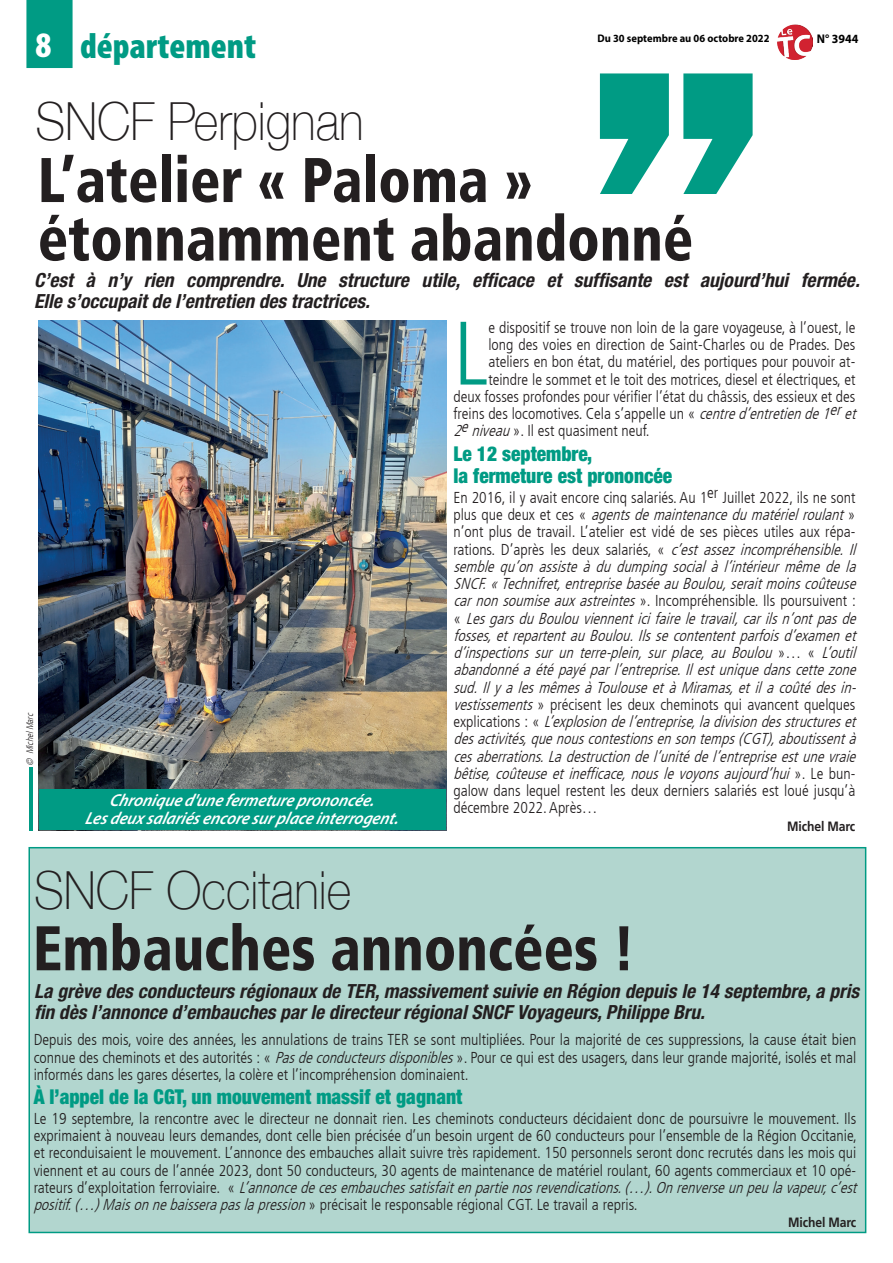
<style>
.page{position:relative;width:893px;height:1263px;background:#fff}
.page>*{position:absolute;margin:0;border:0;box-sizing:border-box;transform-origin:0 0}
._6_-_TEXTE{font:300 condensed 89.85px "Frutiger LT";color:#009b84}
._3_-_TITRE{font:900 condensed 63px "Frutiger LT Std";color:#231f20;scale:.9 1}
._3_-_TITRE-2{font:100 52.5px "Helvetica Neue";color:#231f20;scale:.9 1}
.t1{font:900 condensed 36px "Myriad Pro";color:#009b84}
.t2{font:900 condensed 36px "Myriad Pro";color:#fff}
._7_-_INTERTITRE{font:900 condensed 20.4px/22.5px "Helvetica Neue";color:#009b84;scale:.95 1}
._5_-_CHAPO{font:italic 700 condensed 19.5px/21px "Helvetica Neue LT Std";color:#231f20}
.LEGENDE_PHOTO{font:italic 600 17.4px/18px "Myriad Pro";color:#fff;text-align:center;scale:.95 1}
._6_-_TEXTE-2{font:300 condensed 15.75px/17.2px "Frutiger LT";color:#231f20;text-align:justify}
._6_-_TEXTE-3{font:italic 300 condensed 15.75px/17.2px "Frutiger LT";color:#231f20}
._8_-_SIGNATURE{font:700 13.5px "Frutiger LT Std";letter-spacing:-.01em;color:#231f20;scale:.9 1}
.t3{font:700 12.6px "Myriad Pro";color:#000;scale:.95 1}
.t4{font:700 10.95px "Myriad Pro";color:#000;scale:.95 1}
.auteur_photo{font:italic 300 condensed 9.45px "Frutiger LT";color:#231f20;scale:.95 1}
.s1{font-style:italic}
.s2{font-style:normal}
</style>
<div class="page">
<img style="left:777px;top:24px;width:35px;height:35px">
<div style="left:28px;top:847px;width:838px;height:386px;background:#b2d6cf;border:2px solid #009b84"></div>
<div style="left:26px;top:0;width:47px;height:68px;background:#009b84"></div>
<svg style="left:600px;top:73px;width:153px;height:121px"></svg>
<img style="left:39px;top:321px;width:408px;height:510px">
<hr style="left:30px;top:767px;width:3px;height:64px;background:#009b84">
<div style="left:39px;top:789px;width:407px;height:41px;background:#009b84"></div>
<p class="t2" style="left:35px;top:22px;width:17px">8</p>
<p class="t1" style="left:80px;top:22px;width:178px">département</p>
<p class="_3_-_TITRE-2" style="left:35px;top:81px;width:366px">SNCF Perpignan</p>
<p class="t4" style="left:597px;top:32px;width:183px">Du 30 septembre au 06 octobre 2022</p>
<p class="t3" style="left:817px;top:31px;width:45px">N° 3944</p>
<p class="_3_-_TITRE" style="left:38px;top:142px;width:551px">L’atelier « Paloma »</p>
<p class="_3_-_TITRE" style="left:38px;top:201px;width:730px">étonnamment abandonné</p>
<p class="_5_-_CHAPO" style="left:34px;top:270px;width:827px">C’est à n’y rien comprendre. Une structure utile, efficace et suffisante est aujourd’hui fermée.<br>Elle s’occupait de l’entretien des tractrices.</p>
<p class="_6_-_TEXTE" style="left:453px;top:302px;width:36px">L</p>
<p class="_6_-_TEXTE-2" style="left:488px;top:319px;width:369px">e dispositif se trouve non loin de la gare voyageuse, à l’ouest, le</p>
<p class="_6_-_TEXTE-2" style="left:488px;top:336px;width:368px">long des voies en direction de Saint-Charles ou de Prades. Des</p>
<p class="_6_-_TEXTE-2" style="left:488px;top:353px;width:368px">ateliers en bon état, du matériel, des portiques pour pouvoir at-</p>
<p class="_6_-_TEXTE-2" style="left:488px;top:371px;width:369px">teindre le sommet et le toit des motrices, diesel et électriques, et</p>
<p class="_6_-_TEXTE-2" style="left:453px;top:388px;width:403px">deux fosses profondes pour vérifier l’état du châssis, des essieux et des</p>
<p class="_6_-_TEXTE-2" style="left:453px;top:405px;width:408px">freins des locomotives. Cela s’appelle un « <span class="s1">centred’entretiende1</span><sup>er</sup><span class="s1">et</span></p>
<p class="_6_-_TEXTE-2" style="left:453px;top:422px;width:198px"><span class="s1">2</span><sup>e</sup><span class="s1">niveau</span>». Il est quasiment neuf.</p>
<p class="_7_-_INTERTITRE" style="left:453px;top:442px;width:232px">Le 12 septembre,<br>la fermeture est prononcée</p>
<p class="_6_-_TEXTE-3" style="left:453px;top:489px;width:408px"><span class="s2">En 2016, il y avait encore cinq salariés. Au 1</span><sup>er</sup> <span class="s2">Juillet 2022, ils ne sont p l u s q u e d e u x e t c e s «</span> agentsdemaintenancedumatérielroulant <span class="s2">» n’ont plus de travail. L’atelier est vidé de ses pièces utiles aux répa&shy;rations. D’après les deux salariés, «</span> c’est assez incompréhensible.Il semble qu’on assiste à du dumping social à l’intérieur même de la SNCF.«Technifret,entreprisebaséeauBoulou,seraitmoinscoûteuse carnonsoumiseauxastreintes<span class="s2">». Incompréhensible. Ils poursuivent : «</span> LesgarsduBoulouviennenticifaireletravail,carilsn’ontpasde fosses,etrepartentauBoulou.Ilssecontententparfoisd’examenet d’inspections sur un terre-plein,sur place,au Boulou <span class="s2">» … «</span> L’outil abandonnéaétépayéparl’entreprise.Ilestuniquedanscettezone sud.IlyalesmêmesàToulouseetàMiramas,etilacoûtédesin&shy;vestissements<span class="s2">» précisent les deux cheminots qui avancent quelques e x p l i c a t i o n s : «</span> L’explosiondel’entreprise,ladivisiondesstructureset desactivités,quenouscontestionsensontemps(CGT),aboutissentà cesaberrations.Ladestructiondel’unitédel’entrepriseestunevraie bêtise,coûteuseetinefficace,nouslevoyonsaujourd’hui<span class="s2">» . L e b u n - galow dans lequel restent les deux derniers salariés est loué jusqu’à décembre 2022. Après…</span></p>
<p class="_8_-_SIGNATURE" style="left:787px;top:818px;width:77px">Michel Marc</p>
<p class="auteur_photo" style="left:25px;top:766px;width:59px;rotate:-90deg">© MichelMarc</p>
<p class="LEGENDE_PHOTO" style="left:85px;top:791px;width:337px">Chroniqued'unefermetureprononcée.<br>Lesdeuxsalariésencoresurp laceinterrogent.</p>
<p class="_3_-_TITRE-2" style="left:34px;top:850px;width:354px">SNCF Occitanie</p>
<p class="_3_-_TITRE" style="left:33px;top:910px;width:670px">Embauches annoncées !</p>
<p class="_5_-_CHAPO" style="left:34px;top:981px;width:826px">La grève des conducteurs régionaux de TER, massivement suivie en Région depuis le 14 septembre, a pris fin dès l’annonce d’embauches par le directeur régional SNCF Voyageurs, Philippe Bru.</p>
<p class="_6_-_TEXTE-2" style="left:34px;top:1031px;width:824px">Depuis des mois, voire des années, les annulations de trains TER se sont multipliées. Pour la majorité de ces suppressions, la cause était bien connue des cheminots et des autorités : « <span class="s1">Pasdeconducteursdisponibles</span>». Pour ce qui est des usagers, dans leur grande majorité, isolés et mal informés dans les gares désertes, la colère et l’incompréhension dominaient.</p>
<p class="_7_-_INTERTITRE" style="left:34px;top:1086px;width:453px">À l’appel de la CGT, un mouvement massif et gagnant</p>
<p class="_6_-_TEXTE-2" style="left:34px;top:1110px;width:829px;text-align:left">Le 19 septembre, la rencontre avec le directeur ne donnait rien. Les cheminots conducteurs décidaient donc de poursuivre le mouvement. Ils exprimaient à nouveau leurs demandes, dont celle bien précisée d’un besoin urgent de 60 conducteurs pour l’ensemble de la Région Occitanie, et reconduisaient le mouvement. L’annonce des embauches allait suivre très rapidement. 150 personnels seront donc recrutés dans les mois qui viennent et au cours de l’année 2023, dont 50 conducteurs, 30 agents de maintenance de matériel roulant, 60 agents commerciaux et 10 opé&shy;r a t e u r s d ’ e x p l o i t a t i o n f e r r o v i a i r e . « <span class="s1">L’annoncedecesembauchessatisfaitenpartienosrevendications.(…).Onrenverseunpeulavapeur,c’est positif.(…)Maisonnebaisserapaslapression</span>» précisait le responsable régional CGT. Le travail a repris.</p>
<p class="_8_-_SIGNATURE" style="left:788px;top:1215px;width:77px">Michel Marc</p>
</div>
